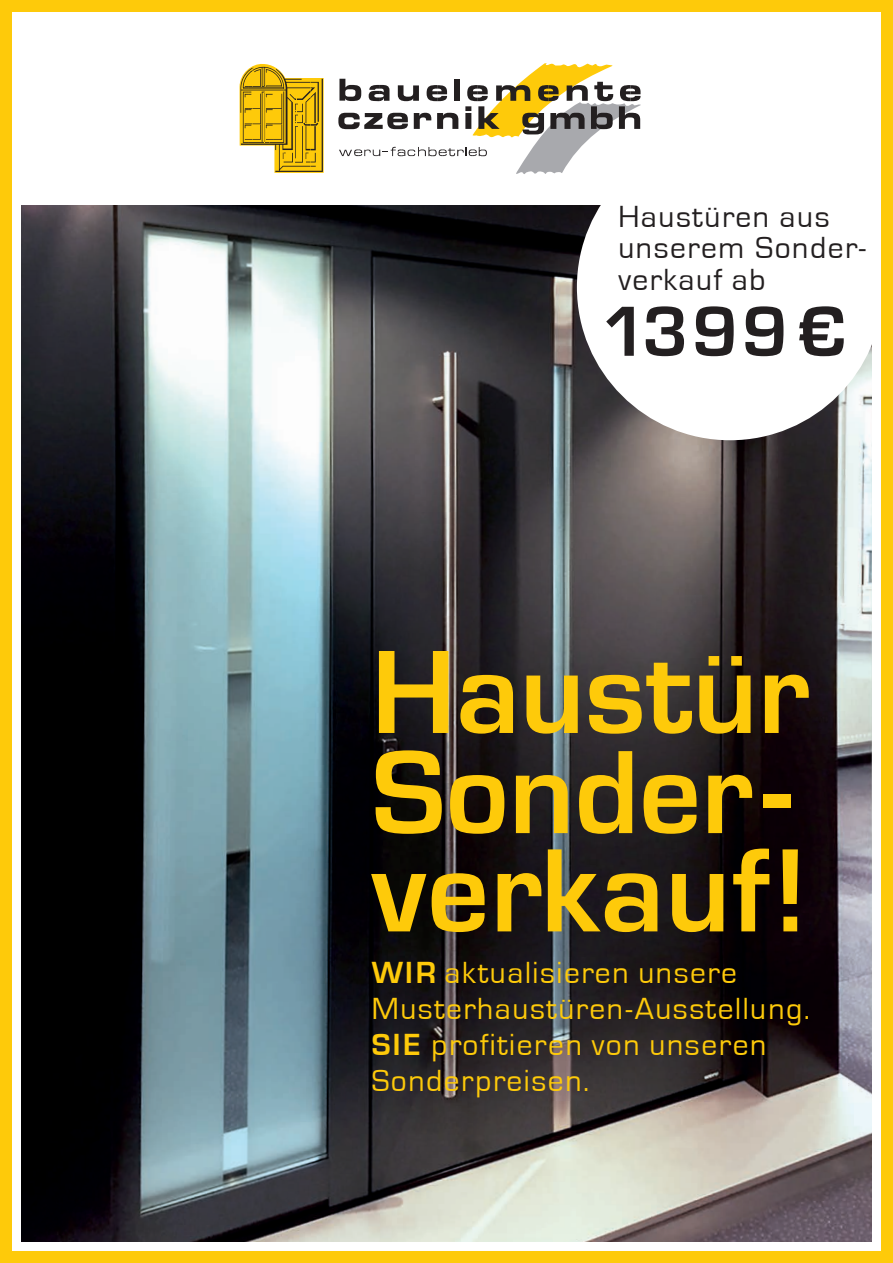
<style>
.page{position:relative;width:893px;height:1263px;background:#fff}
.page>*{position:absolute;margin:0;border:0;box-sizing:border-box;transform-origin:0 0}
.t1{font:700 123px/99.1px "Eurostile";color:#feca0a}
.t2{font:700 73.5px "Eurostile";color:#231f20}
.t3{font:31.5px/35.8px "Eurostile";letter-spacing:.05em;color:#feca0a}
.t4{font:31.5px/31.5px "Eurostile";letter-spacing:.05em;color:#231f20}
.s1{font-weight:700}
</style>
<div class="page">
<img style="left:21px;top:206px;width:851px;height:1036px">
<div style="left:577px;top:134px;width:306px;height:306px;background:#fff;border-radius:50%"></div>
<div style="left:842px;top:192px;width:51px;height:44px;background:#fff"></div>
<svg style="left:240px;top:64px;width:84px;height:109px"></svg>
<svg style="left:338px;top:63px;width:303px;height:111px"></svg>
<div style="left:0;top:0;width:893px;height:1263px;border:12px solid #feca0a"></div>
<hr style="left:0;top:0;width:893px;height:2px;background:#feca0a">
<div style="left:0;top:1255px;width:893px;height:8px;background:#feca0a"></div>
<hr style="left:0;top:0;width:4px;height:1263px;background:#feca0a">
<p class="t4" style="left:618px;top:201px;width:249px">Haustüren aus unserem Sonder&shy;verkauf ab</p>
<h2 class="t2" style="left:601px;top:291px;width:245px">1399€</h2>
<h1 class="t1" style="left:372px;top:645px;width:439px">Haustür<br>Sonder&shy;verkauf!</h1>
<p class="t3" style="left:372px;top:955px;width:440px"><span class="s1">WIR</span> aktualisieren unsere<br>Musterhaustüren-Ausstellung.<br><span class="s1">SIE</span> profitieren von unseren<br>Sonderpreisen.</p>
</div>
